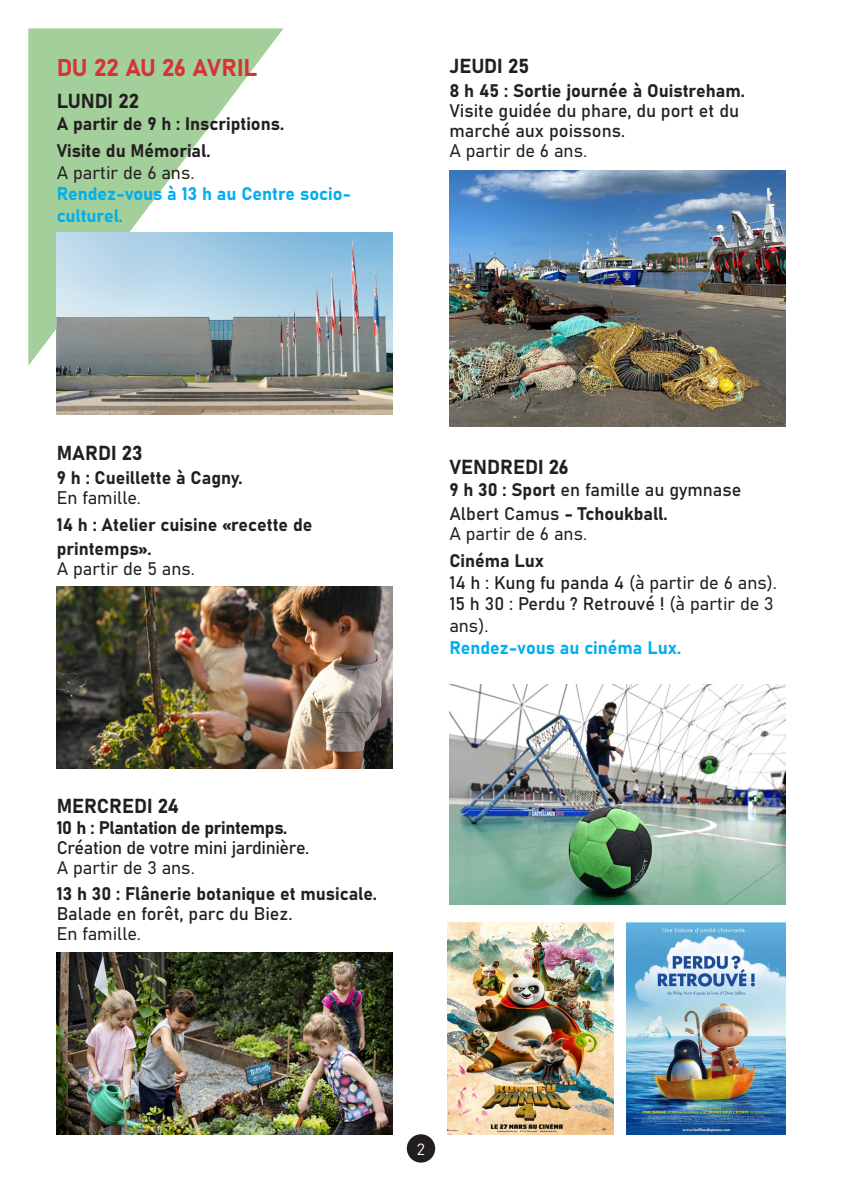
<style>
.page{position:relative;width:842px;height:1191px;background:#fff}
.page>*{position:absolute;margin:0;border:0;box-sizing:border-box;transform-origin:0 0}
.t1{font:24px "Bahnschrift";letter-spacing:-.01em;color:#d53335}
.t2{font:20px "Bahnschrift";color:#231f20}
.t3{font:18px/24px "Bahnschrift";color:#231f20}
.t4{font:18px/21.6px "Bahnschrift";color:#00aeef}
.t5{font:18px "Bahnschrift";letter-spacing:-.02em;color:#231f20}
.t6{font:16px "Bahnschrift";color:#fff}
</style>
<div class="page">
<svg style="left:28px;top:28px;width:256px;height:338px;fill:#a3cf9a"></svg>
<div style="left:407px;top:1134px;width:28px;height:28px;background:#231f20;border-radius:50%"></div>
<img style="left:57px;top:586px;width:336px;height:182px">
<img style="left:57px;top:232px;width:336px;height:182px">
<img style="left:447px;top:923px;width:166px;height:211px">
<img style="left:627px;top:923px;width:158px;height:211px">
<img style="left:57px;top:952px;width:336px;height:182px">
<img style="left:449px;top:171px;width:336px;height:256px">
<img style="left:449px;top:685px;width:336px;height:219px">
<p class="t1" style="left:57px;top:49px;width:202px">DU 22 AU 26 AVRIL</p>
<p class="t2" style="left:57px;top:86px;width:84px">LUNDI 22</p>
<p class="t3" style="left:57px;top:110px;width:229px">A partir de 9 h : Inscriptions.</p>
<p class="t3" style="left:57px;top:137px;width:155px">Visite du Mémorial.</p>
<p class="t3" style="left:57px;top:159px;width:139px">A partir de 6 ans.</p>
<p class="t4" style="left:57px;top:182px;width:296px">Rendez-vous à 13 h au Centre socio&shy;culturel.</p>
<p class="t2" style="left:449px;top:50px;width:82px">JEUDI 25</p>
<p class="t3" style="left:449px;top:77px;width:297px">8 h 45 : Sortie journée à Ouistreham.</p>
<p class="t3" style="left:449px;top:99px;width:291px;line-height:20px">Visite guidée du phare, du port et du marché aux poissons.</p>
<p class="t3" style="left:449px;top:137px;width:139px">A partir de 6 ans.</p>
<p class="t2" style="left:57px;top:437px;width:88px">MARDI 23</p>
<p class="t3" style="left:57px;top:464px;width:187px">9 h : Cueillette à Cagny.</p>
<p class="t3" style="left:57px;top:484px;width:86px">En famille.</p>
<p class="t3" style="left:57px;top:511px;width:257px">14 h : Atelier cuisine «recette de printemps».</p>
<p class="t3" style="left:57px;top:555px;width:140px">A partir de 5 ans.</p>
<p class="t2" style="left:57px;top:790px;width:124px">MERCREDI 24</p>
<p class="t5" style="left:57px;top:814px;width:232px">10 h : Plantation de printemps.</p>
<p class="t5" style="left:57px;top:834px;width:254px">Création de votre mini jardinière.</p>
<p class="t3" style="left:57px;top:854px;width:140px">A partir de 3 ans.</p>
<p class="t3" style="left:57px;top:880px;width:322px">13 h 30 : Flânerie botanique et musicale.</p>
<p class="t3" style="left:57px;top:900px;width:237px">Balade en forêt, parc du Biez.</p>
<p class="t3" style="left:57px;top:920px;width:86px">En famille.</p>
<p class="t2" style="left:449px;top:452px;width:121px">VENDREDI 26</p>
<p class="t3" style="left:449px;top:476px;width:294px">9 h 30 : Sport en famille au gymnase<br>Albert Camus - Tchoukball.</p>
<p class="t3" style="left:449px;top:520px;width:139px">A partir de 6 ans.</p>
<p class="t3" style="left:449px;top:547px;width:96px">Cinéma Lux</p>
<p class="t3" style="left:449px;top:569px;width:329px">14 h : Kung fu panda 4 (à partir de 6 ans).</p>
<p class="t3" style="left:449px;top:592px;width:326px;line-height:21.6px">15 h 30 : Perdu ? Retrouvé ! (à partir de 3 ans).</p>
<p class="t4" style="left:449px;top:635px;width:233px">Rendez-vous au cinéma Lux.</p>
<p class="t6" style="left:417px;top:1137px;width:10px">2</p>
</div>
